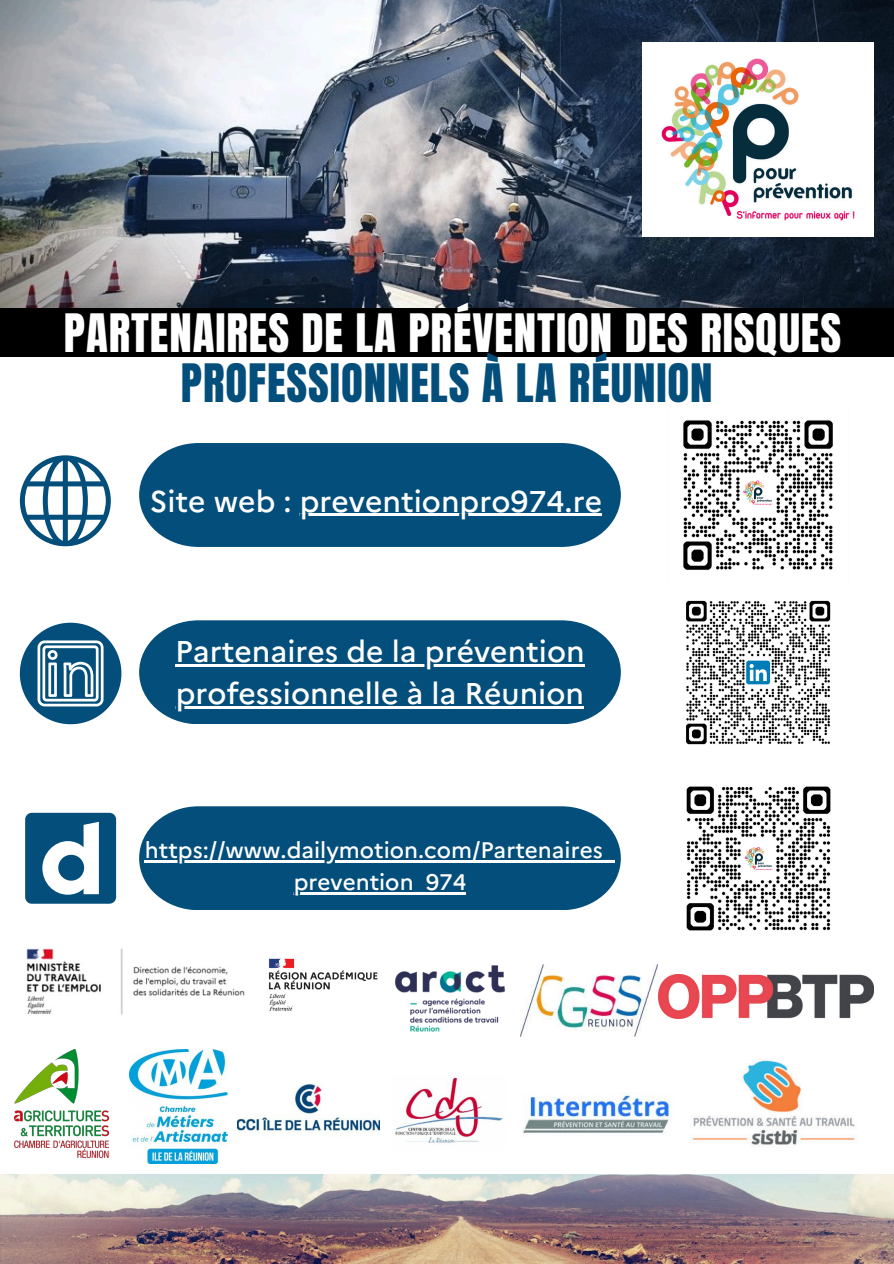
<style>
.page{position:relative;width:894px;height:1264px;background:#fff}
.page>*{position:absolute;margin:0;border:0;box-sizing:border-box;transform-origin:0 0}
.t1{font:45px/49.5px "Anton";letter-spacing:.02em;color:#fff;text-align:center}
.t2{font:500 30px "Marianne";color:#fff}
.t3{font:500 22.5px "Marianne";color:#fff}
.s1{color:#034e7b}
</style>
<div class="page">
<img style="left:0;top:0;width:893px;height:308px">
<div style="left:139px;top:443px;width:481px;height:104px;background:#034e7b"></div>
<svg style="left:139px;top:806px;width:481px;height:104px;background:#145a83"></svg>
<img style="left:642px;top:42px;width:231px;height:195px">
<svg style="left:20px;top:455px;width:91px;height:91px"></svg>
<svg style="left:20px;top:622px;width:101px;height:102px"></svg>
<img style="left:269px;top:958px;width:101px;height:53px">
<img style="left:370px;top:965px;width:135px;height:67px">
<svg style="left:25px;top:812px;width:91px;height:91px"></svg>
<img style="left:237px;top:1083px;width:142px;height:52px">
<img style="left:395px;top:1075px;width:108px;height:68px">
<img style="left:14px;top:1049px;width:95px;height:108px">
<img style="left:130px;top:1049px;width:97px;height:114px">
<img style="left:691px;top:1058px;width:164px;height:87px">
<img style="left:0;top:1174px;width:893px;height:89px">
<img style="left:522px;top:1092px;width:149px;height:41px">
<img style="left:520px;top:964px;width:137px;height:73px">
<img style="left:683px;top:420px;width:150px;height:150px">
<img style="left:686px;top:600px;width:145px;height:145px">
<img style="left:686px;top:786px;width:145px;height:145px">
<svg style="left:139px;top:620px;width:481px;height:104px;background:#155a84"></svg>
<img style="left:25px;top:946px;width:220px;height:69px">
<img style="left:658px;top:974px;width:215px;height:44px">
<div style="left:0;top:308px;width:893px;height:49px;background:#000"></div>
<hr style="left:300px;top:514px;width:302px;height:2px;background:#fff">
<hr style="left:175px;top:664px;width:409px;height:2px;background:#fff">
<hr style="left:176px;top:706px;width:408px;height:2px;background:#fff">
<hr style="left:145px;top:860px;width:470px;height:2px;background:#fff">
<hr style="left:293px;top:892px;width:173px;height:2px;background:#fff">
<p class="t1" style="left:64px;top:309px;width:778px">PARTENAIRES DE LA PRÉVENTION DES RISQUES<br><span class="s1">PROFESSIONNELS À LA RÉUNION</span></p>
<p class="t2" style="left:150px;top:482px;width:453px">Site web : preventionpro974.re</p>
<p class="t2" style="left:175px;top:633px;width:411px">Partenaires de la prévention</p>
<h2 class="t2" style="left:176px;top:674px;width:409px">professionnelle à la Réunion</h2>
<p class="t3" style="left:145px;top:836px;width:471px">https://www.dailymotion.com/Partenaires_</p>
<p class="t3" style="left:293px;top:868px;width:174px">prevention_974</p>
</div>
